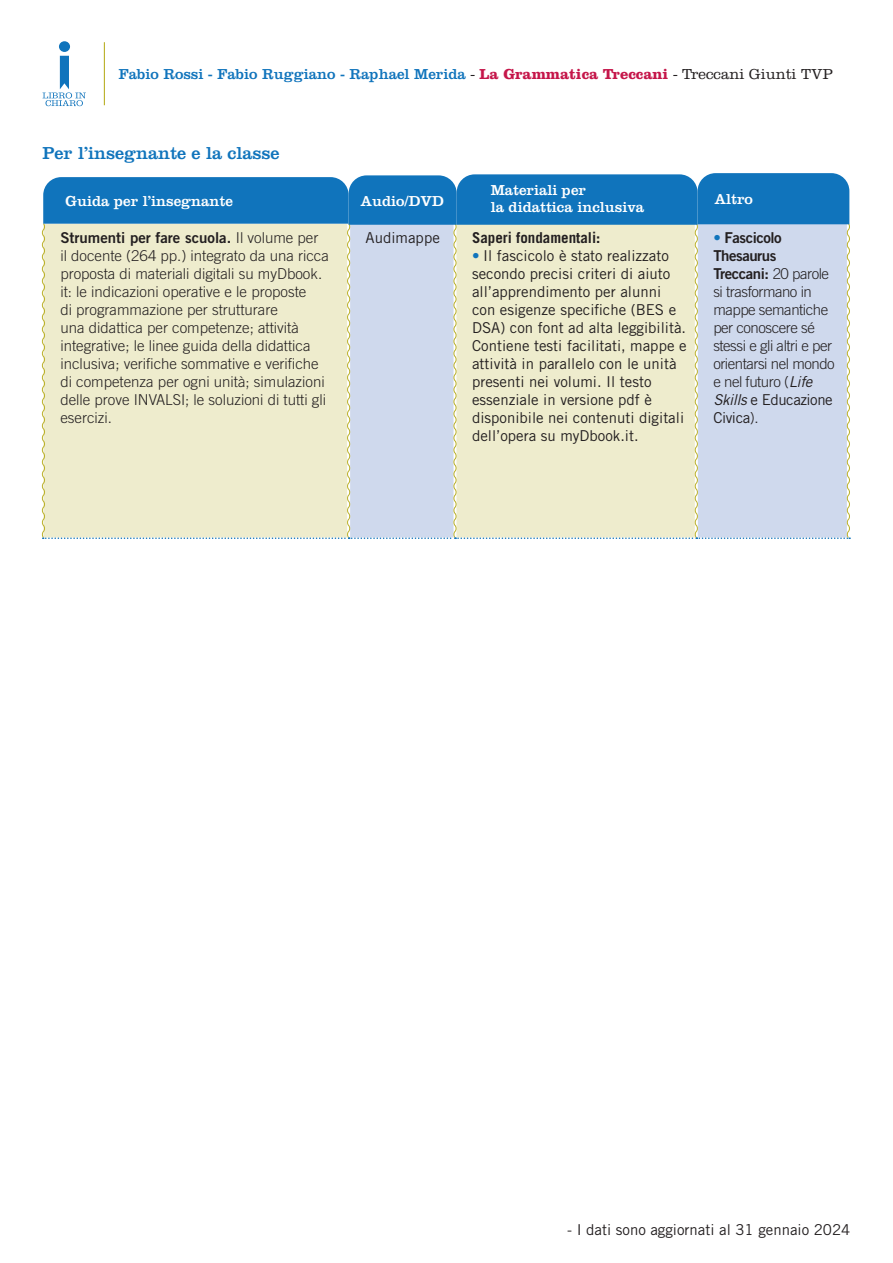
<style>
.page{position:relative;width:893px;height:1263px;background:#fff}
.page>*{position:absolute;margin:0;border:0;box-sizing:border-box;transform-origin:0 0}
.t1{font:18px "Clarendon LT Std";color:#1074bc}
.t2{font:15px/18px "Trade Gothic LT Std";color:#231f20}
.t3{font:300 15px/18px "Trade Gothic LT Std";color:#231f20}
.t4{font:300 15px/18px "Trade Gothic LT Std";letter-spacing:-.03em;color:#231f20}
.t5{font:15px "Clarendon LT Std";color:#1074bc}
.t6{font:15px/16.5px "Clarendon LT Std";color:#fff}
.t7{font:15px/18px "Trade Gothic LT Std Bd 2";letter-spacing:-.03em;color:#231f20}
.t8{font:15px "Trade Gothic LT Std Bd 2";color:#231f20}
.t9{font:700 15px "Trade Gothic LT Std";color:#231f20}
.s1{font-weight:300;color:#231f20}
.s2{font-weight:700;color:#c5164a}
.s3{font-family:"Trade Gothic LT Std";font-weight:300}
.s4{font-family:"Trade Gothic LT Std Bd 2";color:#1074bc}
.s5{color:#1074bc}
.s6{font-weight:400;font-style:italic}
.s7{font-weight:400}
</style>
<div class="page">
<hr style="left:104px;top:42px;width:1px;height:63px;background:#bbb12a">
<div style="left:59px;top:41px;width:11px;height:11px;background:#1074bc;border-radius:50%"></div>
<svg style="left:43px;top:56px;width:43px;height:50px"></svg>
<svg style="left:41px;top:173px;width:810px;height:366px;background:#c8d6d3"></svg>
<p class="t5" style="left:119px;top:65px;width:715px">Fabio Rossi - Fabio Ruggiano - Raphael Merida <span class="s1">-</span> <span class="s2">La Grammatica Treccani</span> <span class="s1">- Treccani Giunti TVP</span></p>
<p class="t1" style="left:43px;top:142px;width:238px">Per l’insegnante e la classe</p>
<p class="t6" style="left:65px;top:193px;width:169px">Guida per l’insegnante</p>
<p class="t8" style="left:60px;top:228px;width:259px">Strumenti per fare scuola. <span class="s3">Il volume per</span></p>
<p class="t3" style="left:60px;top:246px;width:270px">il docente (264 pp.) integrato da una ricca proposta di materiali digitali su myDbook. it: le indicazioni operative e le proposte<br>di programmazione per strutturare<br>una didattica per competenze; attività integrative; le linee guida della didattica inclusiva; verifiche sommative e verifiche di competenza per ogni unità; simulazioni delle prove INVALSI; le soluzioni di tutti gli esercizi.</p>
<p class="t6" style="left:360px;top:193px;width:85px">Audio/DVD</p>
<p class="t6" style="left:491px;top:182px;width:155px">Materiali per<br>la didattica inclusiva</p>
<p class="t6" style="left:715px;top:190px;width:40px">Altro</p>
<p class="t2" style="left:366px;top:228px;width:76px">Audimappe</p>
<p class="t9" style="left:472px;top:228px;width:130px">Saperi fondamentali:</p>
<p class="t2" style="left:472px;top:246px;width:216px"><span class="s4">•</span> Il fascicolo è stato realizzato secondo precisi criteri di aiuto all’apprendimento per alunni con esigenze specifiche (BES e<br>DSA) con font ad alta leggibilità.<br>Contiene testi facilitati, mappe e attività in parallelo con le unità presenti nei volumi. Il testo essenziale in versione pdf è disponibile nei contenuti digitali dell’opera su myDbook.it.</p>
<p class="t7" style="left:713px;top:228px;width:117px"><span class="s5">•</span> Fascicolo<br>Thesaurus<br>Treccani: <span class="s3">20 parole</span></p>
<p class="t4" style="left:713px;top:282px;width:123px">si trasformano in mappe semantiche per conoscere sé stessi e gli altri e per orientarsi nel mondo e nel futuro (<span class="s6">Life<br>Skills</span> <span class="s7">e Educazione<br>Civica</span>).</p>
<p class="t2" style="left:567px;top:1221px;width:285px">- I dati sono aggiornati al 31 gennaio 2024</p>
</div>
